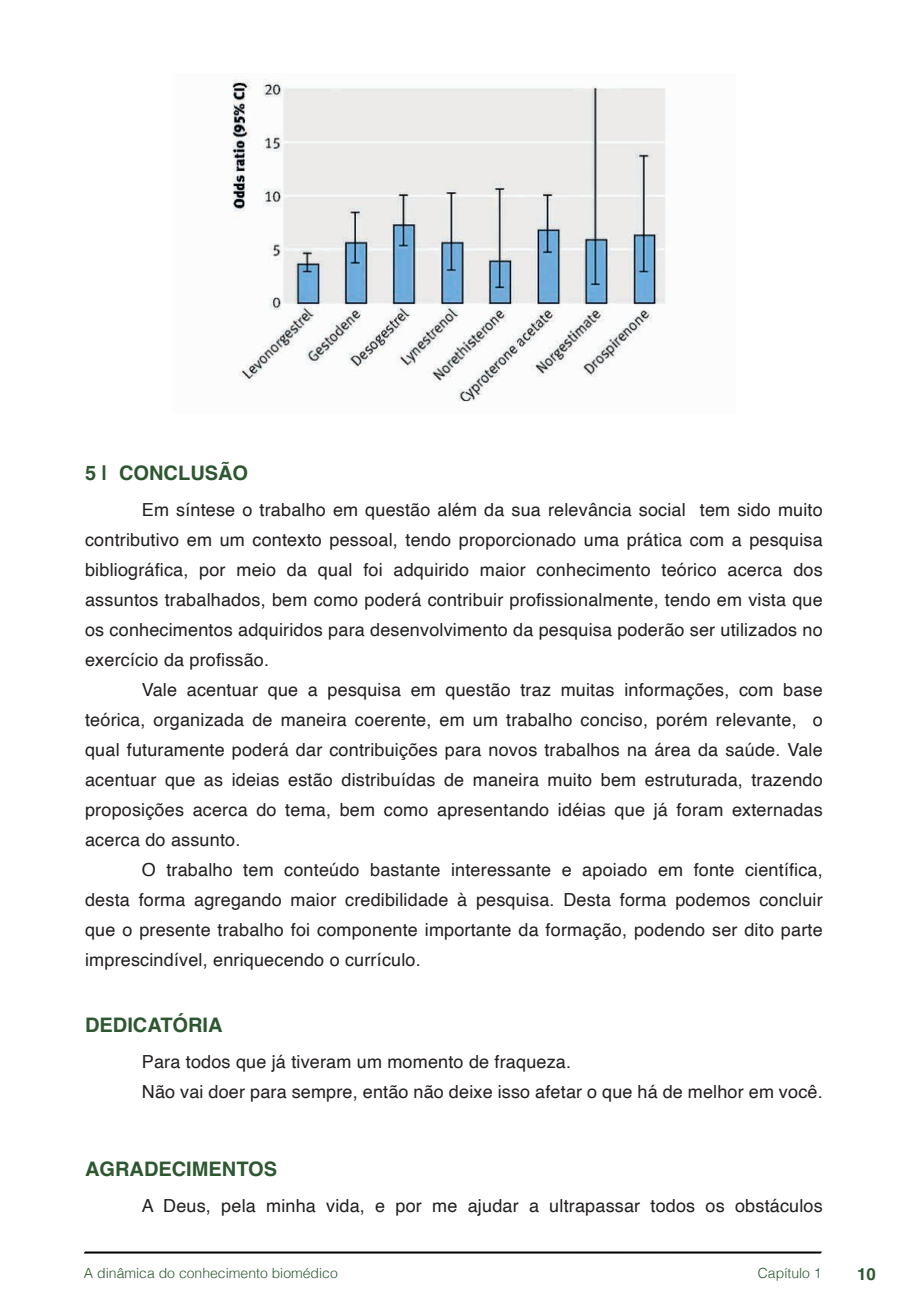
<style>
.page{position:relative;width:908px;height:1304px;background:#fff}
.page>*{position:absolute;margin:0;border:0;box-sizing:border-box;transform-origin:0 0}
.t1{font:700 20px "Helvetica";color:#2d5730}
.t2{font:18px/30px "Helvetica";letter-spacing:.01em;color:#231f20;text-align:justify}
.t3{font:700 16.8px "Helvetica";color:#2d5730}
.t4{font:300 14px "Helvetica";color:#2d5730}
</style>
<div class="page">
<svg style="left:84px;top:1251px;width:737px;height:3px;background:#515151"></svg>
<img style="left:232px;top:74px;width:434px;height:328px">
<p class="t1" style="left:85px;top:461px;width:164px">5 | CONCLUSÃO</p>
<p class="t2" style="left:85px;top:495px;width:738px;text-indent:57px">Em síntese o trabalho em questão além da sua relevância social tem sido muito contributivo em um contexto pessoal, tendo proporcionado uma prática com a pesquisa bibliográfica, por meio da qual foi adquirido maior conhecimento teórico acerca dos assuntos trabalhados, bem como poderá contribuir profissionalmente, tendo em vista que os conhecimentos adquiridos para desenvolvimento da pesquisa poderão ser utilizados no exercício da profissão.</p>
<p class="t2" style="left:85px;top:675px;width:738px;text-indent:57px">Vale acentuar que a pesquisa em questão traz muitas informações, com base teórica, organizada de maneira coerente, em um trabalho conciso, porém relevante, o qual futuramente poderá dar contribuições para novos trabalhos na área da saúde. Vale acentuar que as ideias estão distribuídas de maneira muito bem estruturada, trazendo proposições acerca do tema, bem como apresentando idéias que já foram externadas acerca do assunto.</p>
<p class="t2" style="left:85px;top:855px;width:738px;text-indent:57px">O trabalho tem conteúdo bastante interessante e apoiado em fonte científica, desta forma agregando maior credibilidade à pesquisa. Desta forma podemos concluir que o presente trabalho foi componente importante da formação, podendo ser dito parte imprescindível, enriquecendo o currículo.</p>
<p class="t1" style="left:85px;top:1013px;width:139px">DEDICATÓRIA</p>
<p class="t2" style="left:142px;top:1047px;width:682px">Para todos que já tiveram um momento de fraqueza.<br>Não vai doer para sempre, então não deixe isso afetar o que há de melhor em você.</p>
<p class="t1" style="left:85px;top:1157px;width:193px">AGRADECIMENTOS</p>
<p class="t2" style="left:142px;top:1191px;width:682px">A Deus, pela minha vida, e por me ajudar a ultrapassar todos os obstáculos</p>
<p class="t4" style="left:84px;top:1261px;width:255px">A dinâmica do conhecimento biomédico</p>
<p class="t4" style="left:757px;top:1261px;width:65px">Capítulo 1</p>
<p class="t3" style="left:856px;top:1264px;width:20px">10</p>
</div>
